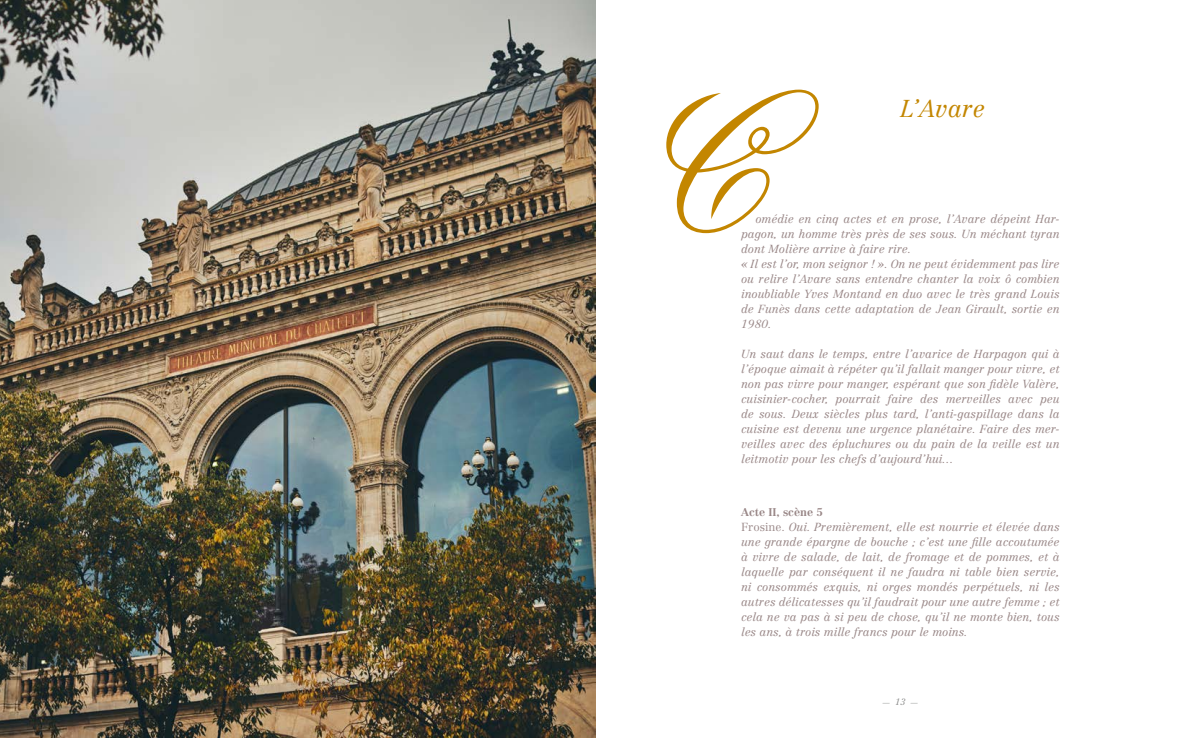
<style>
.page{position:relative;width:1191px;height:738px;background:#fff}
.page>*{position:absolute;margin:0;border:0;box-sizing:border-box;transform-origin:0 0}
.t1{font:194.5px "Flemish Script BT";color:#c38600}
.t2{font:italic 300 24px "Centennial";color:#c38600}
.t3{font:italic 300 11.5px/15px "Centennial";color:#998787;text-align:justify}
.t4{font:700 11px "Centennial";color:#998787}
.t5{font:italic 300 7px "Centennial";color:#868786}
.s1{font-style:normal}
.s2{font-size:9px}
</style>
<div class="page">
<img style="left:0;top:0;width:595px;height:737px">
<h1 class="t1" style="left:643px;top:48px;width:123px">C</h1>
<h2 class="t2" style="left:900px;top:94px;width:86px">L’Avare</h2>
<p class="t3" style="left:741px;top:211px;width:320px;text-align:left;text-indent:14px">omédie en cinq actes et en prose, l’Avare dépeint Har&shy;pagon, un homme très près de ses sous. Un méchant tyran dont Molière arrive à faire rire.<br>« Il est l’or, mon seignor ! ». On ne peut évidemment pas lire ou relire l’Avare sans entendre chanter la voix ô combien inoubliable Yves Montand en duo avec le très grand Louis de Funès dans cette adaptation de Jean Girault, sortie en 1980.</p>
<p class="t3" style="left:741px;top:346px;width:320px">Un saut dans le temps, entre l’avarice de Harpagon qui à l’époque aimait à répéter qu’il fallait manger pour vivre, et non pas vivre pour manger, espérant que son fidèle Valère, cuisinier-cocher, pourrait faire des merveilles avec peu de sous. Deux siècles plus tard, l’anti-gaspillage dans la cuisine est devenu une urgence planétaire. Faire des mer&shy;veilles avec des épluchures ou du pain de la veille est un leitmotiv pour les chefs d’aujourd’hui…</p>
<p class="t4" style="left:741px;top:505px;width:83px">Acte II, scène 5</p>
<p class="t3" style="left:741px;top:519px;width:320px"><span class="s1">Frosine.</span> Oui. Premièrement, elle est nourrie et élevée dans une grande épargne de bouche ; c’est une fille accoutumée à vivre de salade, de lait, de fromage et de pommes, et à laquelle par conséquent il ne faudra ni table bien servie, ni consommés exquis, ni orges mondés perpétuels, ni les autres délicatesses qu’il faudrait pour une autre femme ; et cela ne va pas à si peu de chose, qu’il ne monte bien, tous les ans, à trois mille francs pour le moins.</p>
<p class="t5" style="left:882px;top:698px;width:37px">— <span class="s2">13</span> —</p>
</div>
